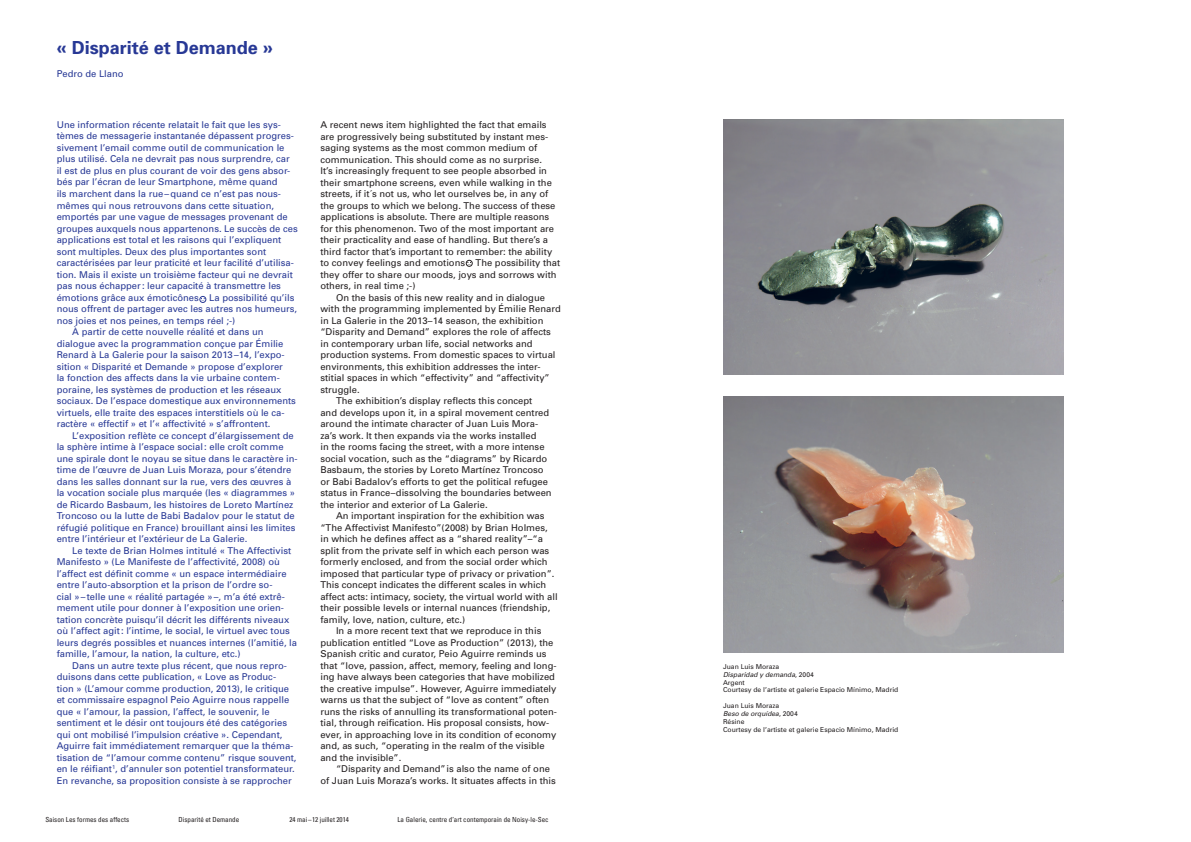
<style>
.page{position:relative;width:1191px;height:842px;background:#fff}
.page>*{position:absolute;margin:0;border:0;box-sizing:border-box;transform-origin:0 0}
.Univers_55___9_4_11{font:700 18px "Univers";color:#273895}
.Univers_55___9_4_11-2{font:9.4px/11.5px "Univers";color:#273895}
.Univers_55___9_4_11-3{font:9.4px/11.5px "Univers";color:#231f20}
.t1{font:condensed 7px "Univers LT";color:#231f20}
.univers55___6_75_7_8{font:6.8px "Univers";color:#231f20}
.univers55___6_75_7_8-2{font:italic 6.8px "Univers";color:#231f20}
.s1{font-style:normal}
</style>
<div class="page">
<img style="left:723px;top:397px;width:340px;height:255px">
<img style="left:723px;top:119px;width:340px;height:255px">
<div style="left:200px;top:296px;width:6px;height:7px;border:1px solid #273895;border-radius:50%"></div>
<svg style="left:466px;top:260px;width:6px;height:6px"></svg>
<p class="Univers_55___9_4_11" style="left:57px;top:36px;width:218px">« Disparité et Demande »</p>
<p class="Univers_55___9_4_11-2" style="left:57px;top:68px;width:68px">Pedro de Llano</p>
<p class="Univers_55___9_4_11-2" style="left:57px;top:119px;width:242px">Une information récente relatait le fait que les sys&shy;tèmes de messagerie instantanée dépassent progres&shy;sivement l’email comme outil de communication le plus utilisé. Cela ne devrait pas nous surprendre, car<br>il est de plus en plus courant de voir des gens absor&shy;bés par l’écran de leur Smartphone, même quand<br>ils marchent dans la rue–quand ce n’est pas nous&shy;mêmes qui nous retrouvons dans cette situation, emportés par une vague de messages provenant de groupes auxquels nous appartenons. Le succès de ces applications est total et les raisons qui l’expliquent sont multiples. Deux des plus importantes sont caractérisées par leur praticité et leur facilité d’utilisa&shy;tion. Mais il existe un troisième facteur qui ne devrait pas nous échapper: leur capacité à transmettre les émotions grâce aux émoticônes La possibilité qu’ils nous offrent de partager avec les autres nos humeurs, nos joies et nos peines, en temps réel ;-)</p>
<p class="Univers_55___9_4_11-2" style="left:57px;top:326px;width:241px;text-indent:16px">À partir de cette nouvelle réalité et dans un dialogue avec la programmation conçue par Émilie Renard à La Galerie pour la saison 2013–14, l’expo&shy;sition « Disparité et Demande » propose d’explorer<br>la fonction des affects dans la vie urbaine contem&shy;poraine, les systèmes de production et les réseaux sociaux. De l’espace domestique aux environnements virtuels, elle traite des espaces interstitiels où le ca&shy;ractère « effectif » et l’« affectivité » s’affrontent.</p>
<p class="Univers_55___9_4_11-2" style="left:57px;top:429px;width:242px;text-indent:16px">L’exposition reflète ce concept d’élargissement de la sphère intime à l’espace social: elle croît comme une spirale dont le noyau se situe dans le caractère in&shy;time de l’œuvre de Juan Luis Moraza, pour s’étendre dans les salles donnant sur la rue, vers des œuvres à la vocation sociale plus marquée (les « diagrammes » de Ricardo Basbaum, les histoires de Loreto Martínez Troncoso ou la lutte de Babi Badalov pour le statut de réfugié politique en France) brouillant ainsi les limites entre l’intérieur et l’extérieur de La Galerie.</p>
<p class="Univers_55___9_4_11-2" style="left:57px;top:544px;width:242px;text-indent:16px">Le texte de Brian Holmes intitulé « The Affectivist Manifesto » (Le Manifeste de l’affectivité, 2008) où l’affect est définit comme « un espace intermédiaire entre l’auto-absorption et la prison de l’ordre so-<br>cial »–telle une « réalité partagée »–, m’a été extrê&shy;mement utile pour donner à l’exposition une orien&shy;tation concrète puisqu’il décrit les différents niveaux où l’affect agit: l’intime, le social, le virtuel avec tous leurs degrés possibles et nuances internes (l’amitié, la famille, l’amour, la nation, la culture, etc.)</p>
<p class="Univers_55___9_4_11-2" style="left:57px;top:659px;width:241px;text-indent:16px">Dans un autre texte plus récent, que nous repro&shy;duisons dans cette publication, « Love as Produc-<br>tion » (L’amour comme production, 2013), le critique et commissaire espagnol Peio Aguirre nous rappelle que « l’amour, la passion, l’affect, le souvenir, le sentiment et le désir ont toujours été des catégories qui ont mobilisé l’impulsion créative ». Cependant, Aguirre fait immédiatement remarquer que la théma&shy;tisation de “l’amour comme contenu” risque souvent, en le réifiant<sup>1</sup>, d’annuler son potentiel transformateur.<br>En revanche, sa proposition consiste à se rapprocher</p>
<p class="Univers_55___9_4_11-3" style="left:320px;top:119px;width:241px">A recent news item highlighted the fact that emails are progressively being substituted by instant mes&shy;saging systems as the most common medium of communication. This should come as no surprise.<br>It’s increasingly frequent to see people absorbed in their smartphone screens, even while walking in the streets, if it´s not us, who let ourselves be, in any of the groups to which we belong. The success of these applications is absolute. There are multiple reasons for this phenomenon. Two of the most important are their practicality and ease of handling. But there’s a third factor that’s important to remember: the ability to convey feelings and emotions The possibility that they offer to share our moods, joys and sorrows with others, in real time ;-)</p>
<p class="Univers_55___9_4_11-3" style="left:320px;top:291px;width:242px;text-indent:16px">On the basis of this new reality and in dialogue with the programming implemented by Émilie Renard in La Galerie in the 2013–14 season, the exhibition “Disparity and Demand” explores the role of affects in contemporary urban life, social networks and production systems. From domestic spaces to virtual environments, this exhibition addresses the inter&shy;stitial spaces in which “effectivity” and “affectivity” struggle.</p>
<p class="Univers_55___9_4_11-3" style="left:320px;top:395px;width:233px;text-indent:16px">The exhibition’s display reflects this concept<br>and develops upon it, in a spiral movement centred around the intimate character of Juan Luis Mora&shy;za’s work. It then expands via the works installed<br>in the rooms facing the street, with a more intense social vocation, such as the “diagrams” by Ricardo Basbaum, the stories by Loreto Martínez Troncoso or Babi Badalov’s efforts to get the political refugee status in France–dissolving the boundaries between the interior and exterior of La Galerie.</p>
<p class="Univers_55___9_4_11-3" style="left:320px;top:510px;width:239px;text-indent:16px">An important inspiration for the exhibition was “The Affectivist Manifesto”(2008) by Brian Holmes, in which he defines affect as a “shared reality”–“a split from the private self in which each person was formerly enclosed, and from the social order which imposed that particular type of privacy or privation”.<br>This concept indicates the different scales in which affect acts: intimacy, society, the virtual world with all their possible levels or internal nuances (friendship, family, love, nation, culture, etc.)</p>
<p class="Univers_55___9_4_11-3" style="left:320px;top:625px;width:238px;text-indent:16px">In a more recent text that we reproduce in this publication entitled “Love as Production” (2013), the Spanish critic and curator, Peio Aguirre reminds us that “love, passion, affect, memory, feeling and long&shy;ing have always been categories that have mobilized the creative impulse”. However, Aguirre immediately warns us that the subject of “love as content” often runs the risks of annulling its transformational poten&shy;tial, through reification. His proposal consists, how&shy;ever, in approaching love in its condition of economy and, as such, “operating in the realm of the visible and the invisible”.</p>
<p class="Univers_55___9_4_11-3" style="left:320px;top:763px;width:237px;text-indent:16px">“Disparity and Demand” is also the name of one of Juan Luis Moraza’s works. It situates affects in this</p>
<p class="t1" style="left:45px;top:815px;width:85px">Saison Les formes des affects</p>
<p class="t1" style="left:179px;top:815px;width:62px">Disparité et Demande</p>
<p class="t1" style="left:289px;top:815px;width:61px">24 mai –12 juillet 2014</p>
<p class="t1" style="left:397px;top:815px;width:153px">La Galerie, centre d’art contemporain de Noisy-le-Sec</p>
<p class="univers55___6_75_7_8" style="left:723px;top:662px;width:58px">Juan Luis Moraza</p>
<p class="univers55___6_75_7_8-2" style="left:723px;top:670px;width:92px">Disparidad y demanda<span class="s1">, 2004</span></p>
<p class="univers55___6_75_7_8" style="left:723px;top:678px;width:23px">Argent</p>
<p class="univers55___6_75_7_8" style="left:723px;top:686px;width:177px">Courtesy de l’artiste et galerie Espacio Mínimo, Madrid</p>
<p class="univers55___6_75_7_8" style="left:723px;top:702px;width:58px">Juan Luis Moraza</p>
<p class="univers55___6_75_7_8-2" style="left:723px;top:709px;width:76px">Beso de orquídea<span class="s1">, 2004</span></p>
<p class="univers55___6_75_7_8" style="left:723px;top:717px;width:23px">Résine</p>
<p class="univers55___6_75_7_8" style="left:723px;top:725px;width:177px">Courtesy de l’artiste et galerie Espacio Mínimo, Madrid</p>
</div>
